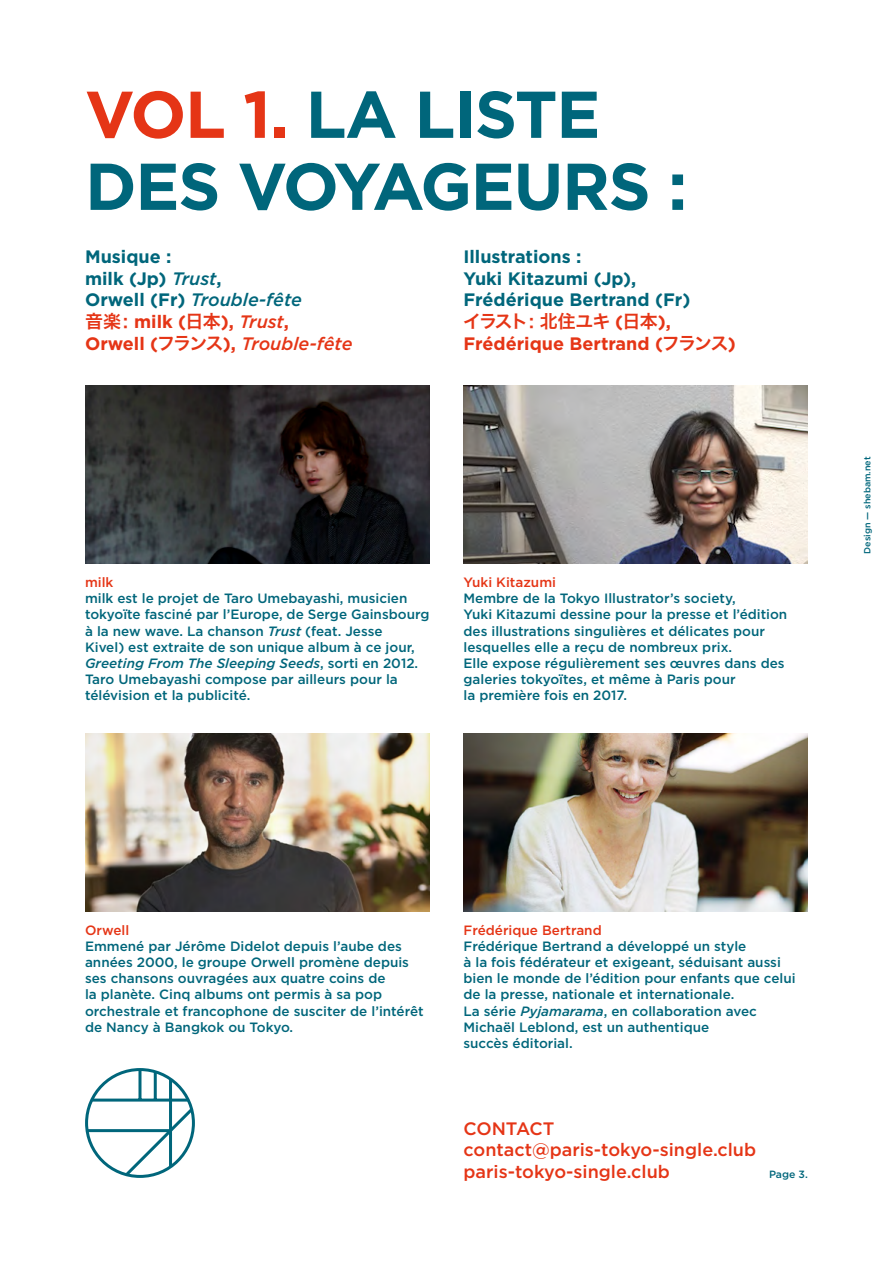
<style>
.page{position:relative;width:893px;height:1263px;background:#fff}
.page>*{position:absolute;margin:0;border:0;box-sizing:border-box;transform-origin:0 0}
.t1{font:700 66px/72px "Gotham";letter-spacing:-.02em;color:#00667b}
.t2{font:700 18px/21.6px "Gotham";color:#00667b}
.t3{font:500 18px/21.6px "Gotham";color:#e53516}
.t4{font:700 18px "Gotham";color:#e53516}
.t5{font:18px "Hira Kaku Pro W6";letter-spacing:-.055em;color:#e53516}
.t6{font:500 13.5px/16.2px "Gotham";color:#00667b}
.t7{font:500 13.5px "Gotham";color:#e53516}
.t8{font:500 10.5px "Gotham";color:#00667b}
.t9{font:500 9px "Gotham";color:#00667b}
.s1{color:#e53516}
.s2{font-weight:500;font-style:italic}
.s3{font-family:"Hira Kaku Pro W6";font-weight:400;color:#e53516}
.s4{font-weight:500;font-style:italic;color:#e53516}
.s5{font-family:"Gotham";font-weight:700}
.s6{font-family:"Hira Kaku Pro W6";font-weight:400}
.s7{font-style:italic}
</style>
<div class="page">
<img style="left:85px;top:386px;width:344px;height:177px">
<img style="left:463px;top:386px;width:345px;height:177px">
<img style="left:463px;top:733px;width:345px;height:178px">
<img style="left:85px;top:733px;width:344px;height:178px">
<svg style="left:85px;top:1068px;width:110px;height:110px"></svg>
<h1 class="t1" style="left:85px;top:78px;width:604px"><span class="s1">VOL 1.</span> LA LISTE<br>DES VOYAGEURS :</h1>
<h2 class="t2" style="left:85px;top:246px;width:269px">Musique :<br>milk (Jp) <span class="s2">Trust</span>,<br>Orwell (Fr) <span class="s2">Trouble-fête<br></span><span class="s3">音楽 :</span> <span class="s1">milk (</span><span class="s3">日本</span><span class="s1">),</span> <span class="s4">Trust</span><span class="s1">,<br>Orwell (</span><span class="s3">フランス</span><span class="s1">),</span> <span class="s4">Trouble-fête</span></h2>
<h2 class="t2" style="left:463px;top:246px;width:228px">Illustrations :<br>Yuki Kitazumi (Jp),<br>Frédérique Bertrand (Fr)</h2>
<h2 class="t5" style="left:463px;top:305px;width:209px">イラスト : 北住ユキ <span class="s5">(</span>日本<span class="s5">),</span></h2>
<h2 class="t4" style="left:463px;top:331px;width:274px">Frédérique Bertrand (<span class="s6">フランス</span>)</h2>
<p class="t7" style="left:85px;top:573px;width:30px">milk</p>
<p class="t6" style="left:85px;top:590px;width:346px">milk est le projet de Taro Umebayashi, musicien tokyoïte fasciné par l’Europe, de Serge Gainsbourg à la new wave. La chanson <span class="s7">Trust</span> (feat. Jesse<br>Kivel) est extraite de son unique album à ce jour, <span class="s7">Greeting From The Sleeping Seeds</span>, sorti en 2012.<br>Taro Umebayashi compose par ailleurs pour la télévision et la publicité.</p>
<p class="t7" style="left:463px;top:573px;width:94px">Yuki Kitazumi</p>
<p class="t6" style="left:463px;top:590px;width:325px">Membre de la Tokyo Illustrator’s society,<br>Yuki Kitazumi dessine pour la presse et l’édition des illustrations singulières et délicates pour lesquelles elle a reçu de nombreux prix.<br>Elle expose régulièrement ses œuvres dans des galeries tokyoïtes, et même à Paris pour<br>la première fois en 2017.</p>
<p class="t9" style="left:861px;top:554px;width:99px;rotate:-90deg">Design — shebam.net</p>
<p class="t7" style="left:85px;top:921px;width:46px">Orwell</p>
<p class="t6" style="left:85px;top:938px;width:340px">Emmené par Jérôme Didelot depuis l’aube des années 2000, le groupe Orwell promène depuis ses chansons ouvragées aux quatre coins de<br>la planète. Cinq albums ont permis à sa pop orchestrale et francophone de susciter de l’intérêt de Nancy à Bangkok ou Tokyo.</p>
<p class="t7" style="left:463px;top:921px;width:140px">Frédérique Bertrand</p>
<p class="t6" style="left:463px;top:938px;width:334px">Frédérique Bertrand a développé un style<br>à la fois fédérateur et exigeant, séduisant aussi bien le monde de l’édition pour enfants que celui de la presse, nationale et internationale.<br>La série <span class="s7">Pyjamarama</span>, en collaboration avec Michaël Leblond, est un authentique<br>succès éditorial.</p>
<h2 class="t3" style="left:463px;top:1117px;width:294px">CONTACT contact@paris-tokyo-single.club paris-tokyo-single.club</h2>
<p class="t8" style="left:769px;top:1167px;width:40px">Page 3.</p>
</div>
